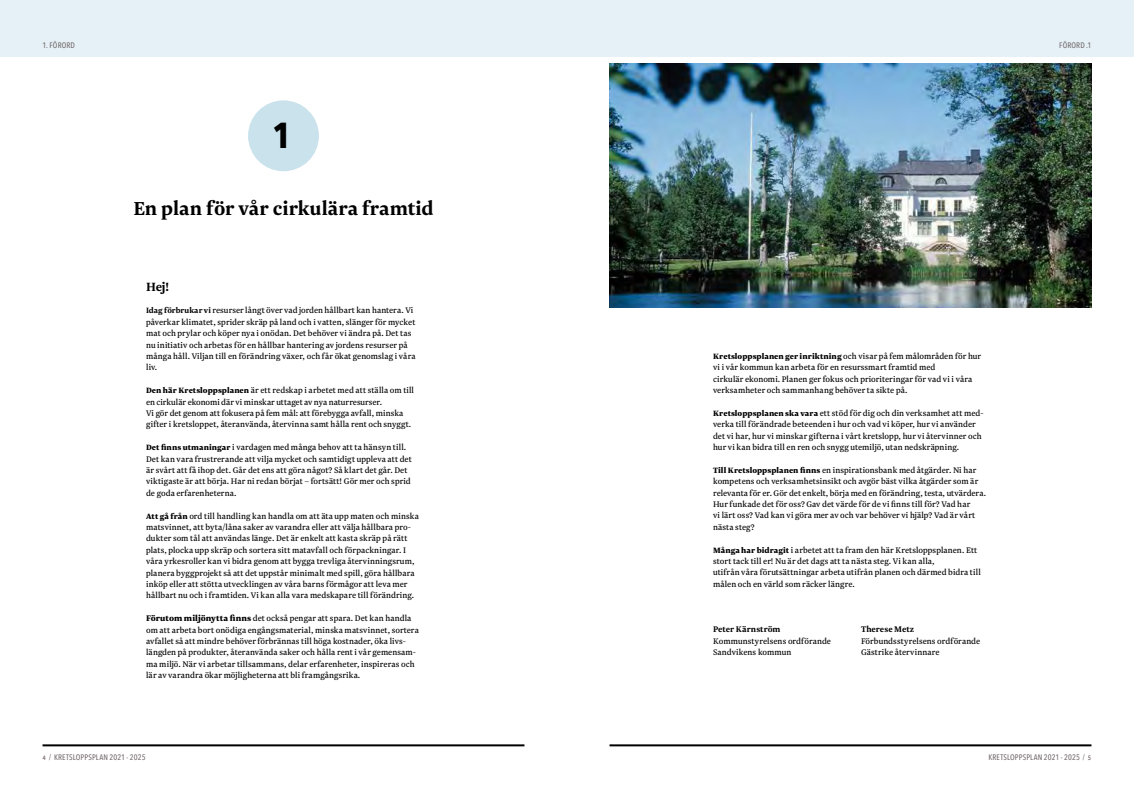
<style>
.page{position:relative;width:1134px;height:794px;background:#fff}
.page>*{position:absolute;margin:0;border:0;box-sizing:border-box;transform-origin:0 0}
.t1{font:700 36px "Avenir Next Condensed";color:#000}
.t2{font:700 22px "Newzald";color:#000}
.t3{font:700 14px "Newzald";color:#000}
.t4{font:9.5px/11.4px "Newzald";letter-spacing:.01em;color:#000}
.t5{font:700 9.5px "Newzald";letter-spacing:.01em;color:#000}
.t6{font:900 9px "Newzald";letter-spacing:.005em;color:#000}
.t7{font:500 8px "Avenir Next Condensed";letter-spacing:.015em;color:#746a6d}
.s1{font-weight:700;font-size:9px}
.s2{font-weight:900;font-size:9px}
.s3{font-weight:900}
.s4{font-weight:400;font-size:9.5px}
</style>
<div class="page">
<hr style="left:43px;top:744px;width:481px;height:2px;background:#000">
<hr style="left:609px;top:744px;width:482px;height:2px;background:#000">
<div style="left:567px;top:0;width:567px;height:57px;background:#e5f1f6"></div>
<div style="left:0;top:0;width:567px;height:57px;background:#e5f1f6"></div>
<div style="left:248px;top:100px;width:71px;height:71px;background:#cae2ec;border-radius:50%"></div>
<img style="left:609px;top:64px;width:482px;height:244px">
<p class="t7" style="left:43px;top:40px;width:34px">1. FÖRORD</p>
<p class="t1" style="left:273px;top:113px;width:20px">1</p>
<p class="t2" style="left:133px;top:194px;width:302px">En plan för vår cirkulära framtid</p>
<p class="t3" style="left:146px;top:277px;width:24px">Hej!</p>
<p class="t4" style="left:146px;top:305px;width:271px"><span class="s1">Idag förbrukar vi</span> resurser långt över vad jorden hållbart kan hantera. Vi påverkar klimatet, sprider skräp på land och i vatten, slänger för mycket mat och prylar och köper nya i onödan. Det behöver vi ändra på. Det tas nu initiativ och arbetas för en hållbar hantering av jordens resurser på många håll. Viljan till en förändring växer, och får ökat genomslag i våra liv.</p>
<p class="t4" style="left:146px;top:384px;width:269px"><span class="s2">Den här Kretsloppsplanen</span> är ett redskap i arbetet med att ställa om till en cirkulär ekonomi där vi minskar uttaget av nya naturresurser.<br>Vi gör det genom att fokusera på fem mål: att förebygga avfall, minska gifter i kretsloppet, återanvända, återvinna samt hålla rent och snyggt.</p>
<p class="t4" style="left:146px;top:441px;width:267px"><span class="s2">Det fnns utmaningar</span> i vardagen med många behov att ta hänsyn till.<br>Det kan vara frustrerande att vilja mycket och samtidigt uppleva att det är svårt att få ihop det. Går det ens att göra något? Så klart det går. Det viktigaste är att börja. Har ni redan börjat – fortsätt! Gör mer och sprid de goda erfarenheterna.</p>
<p class="t4" style="left:146px;top:510px;width:274px"><span class="s2">Att gå från</span> ord till handling kan handla om att äta upp maten och minska matsvinnet, att byta/låna saker av varandra eller att välja hållbara pro&shy;dukter som tål att användas länge. Det är enkelt att kasta skräp på rätt plats, plocka upp skräp och sortera sitt matavfall och förpackningar. I våra yrkesroller kan vi bidra genom att bygga trevliga återvinningsrum, planera byggprojekt så att det uppstår minimalt med spill, göra hållbara inköp eller att stötta utvecklingen av våra barns förmågor att leva mer hållbart nu och i framtiden. Vi kan alla vara medskapare till förändring.</p>
<p class="t4" style="left:146px;top:612px;width:274px"><span class="s3">Förutom miljönytta fnns</span> det också pengar att spara. Det kan handla om att arbeta bort onödiga engångsmaterial, minska matsvinnet, sortera avfallet så att mindre behöver förbrännas till höga kostnader, öka livs&shy;längden på produkter, återanvända saker och hålla rent i vår gemensam&shy;ma miljö. När vi arbetar tillsammans, delar erfarenheter, inspireras och lär av varandra ökar möjligheterna att bli framgångsrika.</p>
<p class="t7" style="left:1059px;top:40px;width:34px">FÖRORD .1</p>
<p class="t6" style="left:713px;top:350px;width:270px">Kretsloppsplanen ger inriktning <span class="s4">och visar på fem målområden för hur</span></p>
<p class="t4" style="left:713px;top:361px;width:261px">vi i vår kommun kan arbeta för en resurssmart framtid med<br>cirkulär ekonomi. Planen ger fokus och prioriteringar för vad vi i våra verksamheter och sammanhang behöver ta sikte på.</p>
<p class="t4" style="left:713px;top:407px;width:272px"><span class="s2">Kretsloppsplanen ska vara</span> ett stöd för dig och din verksamhet att med&shy;verka till förändrade beteenden i hur och vad vi köper, hur vi använder det vi har, hur vi minskar gifterna i vårt kretslopp, hur vi återvinner och hur vi kan bidra till en ren och snygg utemiljö, utan nedskräpning.</p>
<p class="t4" style="left:713px;top:464px;width:274px"><span class="s2">Till Kretsloppsplanen fnns</span> en inspirationsbank med åtgärder. Ni har kompetens och verksamhetsinsikt och avgör bäst vilka åtgärder som är relevanta för er. Gör det enkelt, börja med en förändring, testa, utvärdera.<br>Hur funkade det för oss? Gav det värde för de vi fnns till för? Vad har<br>vi lärt oss? Vad kan vi göra mer av och var behöver vi hjälp? Vad är vårt nästa steg?</p>
<p class="t4" style="left:713px;top:544px;width:269px"><span class="s2">Många har bidragit</span> i arbetet att ta fram den här Kretsloppsplanen. Ett stort tack till er! Nu är det dags att ta nästa steg. Vi kan alla,<br>utifrån våra förutsättningar arbeta utifrån planen och därmed bidra till målen och en värld som räcker längre.</p>
<p class="t5" style="left:713px;top:623px;width:69px">Peter Kärnström</p>
<p class="t5" style="left:861px;top:623px;width:55px">Therese Metz</p>
<p class="t4" style="left:713px;top:635px;width:119px">Kommunstyrelsens ordförande</p>
<p class="t4" style="left:861px;top:635px;width:121px">Förbundsstyrelsens ordförande</p>
<p class="t4" style="left:713px;top:646px;width:80px">Sandvikens kommun</p>
<p class="t4" style="left:861px;top:646px;width:80px">Gästrike återvinnare</p>
<p class="t7" style="left:43px;top:752px;width:105px">4 / KRETSLOPPSPLAN 2021 - 2025</p>
<p class="t7" style="left:988px;top:752px;width:105px">KRETSLOPPSPLAN 2021 - 2025 / 5</p>
</div>
